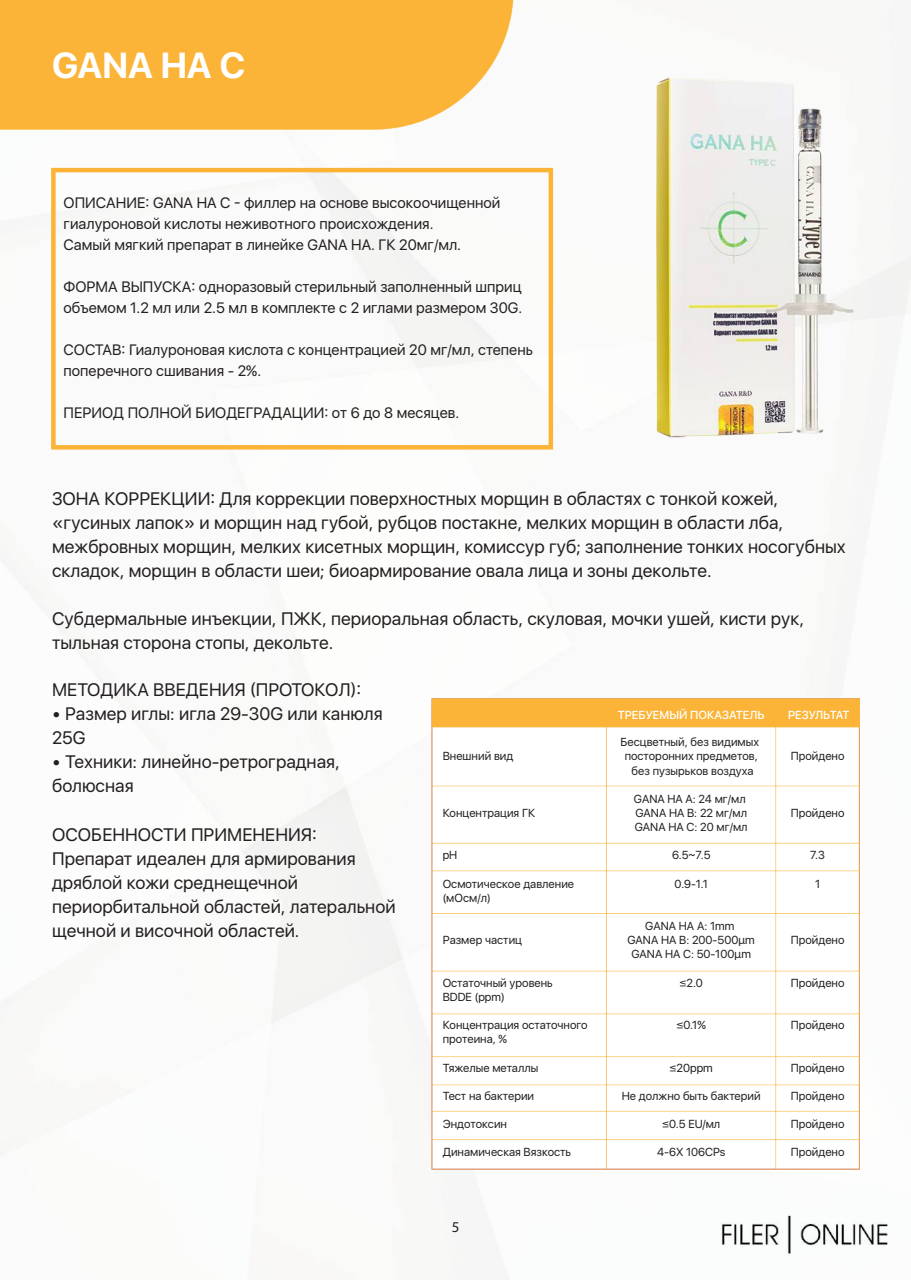
<style>
.page{position:relative;width:911px;height:1281px;background:#fff}
.page>*{position:absolute;margin:0;border:0;box-sizing:border-box;transform-origin:0 0}
.t1{font:700 36px "SFUI Display";color:#fff}
.t2{font:18px/24px "SFUI Display";color:#231f20}
.t3{font:15px/21px "SFUI Display";color:#231f20}
.t4{font:15px "Myriad Pro";color:#231f20}
.t5{font:11.55px/14.1px "SFUI Display";color:#231f20}
.t6{font:500 11.55px "SFUI Display";color:#fff}
.t7{font:500 11.55px "SFUI Display";letter-spacing:-.025em;color:#fff}
</style>
<div class="page">
<img style="left:431px;top:698px;width:429px;height:471px">
<img style="left:0;top:0;width:513px;height:130px">
<svg style="left:51px;top:168px;width:502px;height:281px"></svg>
<img style="left:657px;top:77px;width:196px;height:360px">
<img style="left:714px;top:1209px;width:176px;height:49px">
<h1 class="t1" style="left:52px;top:40px;width:195px">GANA HA С</h1>
<p class="t3" style="left:64px;top:193px;width:438px">ОПИСАНИЕ: GANA HA C - филлер на основе высокоочищенной гиалуроновой кислоты неживотного происхождения.<br>Самый мягкий препарат в линейке GANA HA. ГК 20мг/мл.</p>
<p class="t3" style="left:64px;top:277px;width:460px">ФОРМА ВЫПУСКА: одноразовый стерильный заполненный шприц объемом 1.2 мл или 2.5 мл в комплекте с 2 иглами размером 30G.</p>
<p class="t3" style="left:64px;top:340px;width:471px">СОСТАВ: Гиалуроновая кислота с концентрацией 20 мг/мл, степень поперечного сшивания - 2%.</p>
<p class="t3" style="left:64px;top:403px;width:397px">ПЕРИОД ПОЛНОЙ БИОДЕГРАДАЦИИ: от 6 до 8 месяцев.</p>
<p class="t2" style="left:52px;top:487px;width:795px">ЗОНА КОРРЕКЦИИ: Для коррекции поверхностных морщин в областях с тонкой кожей, «гусиных лапок» и морщин над губой, рубцов постакне, мелких морщин в области лба, межбровных морщин, мелких кисетных морщин, комиссур губ; заполнение тонких носогубных складок, морщин в области шеи; биоармирование овала лица и зоны декольте.</p>
<p class="t2" style="left:52px;top:607px;width:753px">Субдермальные инъекции, ПЖК, периоральная область, скуловая, мочки ушей, кисти рук, тыльная сторона стопы, декольте.</p>
<p class="t2" style="left:52px;top:678px;width:311px">МЕТОДИКА ВВЕДЕНИЯ (ПРОТОКОЛ):</p>
<p class="t2" style="left:52px;top:702px;width:332px">• Размер иглы: игла 29-30G или канюля<br>25G</p>
<p class="t2" style="left:52px;top:750px;width:289px">• Техники: линейно-ретроградная, болюсная</p>
<p class="t2" style="left:52px;top:823px;width:345px">ОСОБЕННОСТИ ПРИМЕНЕНИЯ:<br>Препарат идеален для армирования дряблой кожи среднещечной периорбитальной областей, латеральной щечной и височной областей.</p>
<p class="t5" style="left:443px;top:749px;width:72px">Внешний вид</p>
<p class="t5" style="left:443px;top:806px;width:94px">Концентрация ГК</p>
<p class="t5" style="left:443px;top:848px;width:16px">pH</p>
<p class="t5" style="left:443px;top:877px;width:133px">Осмотическое давление (мОсм/л)</p>
<p class="t5" style="left:443px;top:933px;width:81px">Размер частиц</p>
<p class="t5" style="left:443px;top:976px;width:112px">Остаточный уровень<br>BDDE (ppm)</p>
<p class="t5" style="left:443px;top:1018px;width:147px">Концентрация остаточного протеина, %</p>
<p class="t5" style="left:443px;top:1060px;width:97px">Тяжелые металлы</p>
<p class="t5" style="left:443px;top:1089px;width:93px">Тест на бактерии</p>
<p class="t5" style="left:443px;top:1117px;width:66px">Эндотоксин</p>
<p class="t5" style="left:443px;top:1145px;width:130px">Динамическая Вязкость</p>
<p class="t4" style="left:452px;top:1217px;width:9px">5</p>
<p class="t6" style="left:618px;top:707px;width:148px">ТРЕБУЕМЫЙ ПОКАЗАТЕЛЬ</p>
<p class="t7" style="left:788px;top:707px;width:63px">РЕЗУЛЬТАТ</p>
<p class="t5" style="left:620px;top:735px;width:140px;text-align:center">Бесцветный, без видимых посторонних предметов, без пузырьков воздуха</p>
<p class="t5" style="left:634px;top:792px;width:115px">GANA HA A: 24 мг/мл<br>GANA HA B: 22 мг/мл<br>GANA HA C: 20 мг/мл</p>
<p class="t5" style="left:672px;top:848px;width:40px">6.5~7.5</p>
<p class="t5" style="left:674px;top:877px;width:35px">0.9-1.1</p>
<p class="t5" style="left:627px;top:919px;width:129px;text-align:center">GANA HA A: 1mm<br>GANA HA B: 200-500μm<br>GANA HA C: 50-100μm</p>
<p class="t5" style="left:679px;top:976px;width:25px">≤2.0</p>
<p class="t5" style="left:676px;top:1018px;width:31px">≤0.1%</p>
<p class="t5" style="left:669px;top:1060px;width:45px">≤20ppm</p>
<p class="t5" style="left:622px;top:1089px;width:140px">Не должно быть бактерий</p>
<p class="t5" style="left:662px;top:1117px;width:60px">≤0.5 EU/мл</p>
<p class="t5" style="left:657px;top:1145px;width:70px">4-6X 106CPs</p>
<p class="t5" style="left:790px;top:749px;width:55px">Пройдено</p>
<p class="t5" style="left:790px;top:806px;width:55px">Пройдено</p>
<p class="t5" style="left:810px;top:848px;width:16px">7.3</p>
<p class="t5" style="left:815px;top:877px;width:7px">1</p>
<p class="t5" style="left:790px;top:933px;width:55px">Пройдено</p>
<p class="t5" style="left:790px;top:976px;width:55px">Пройдено</p>
<p class="t5" style="left:790px;top:1018px;width:55px">Пройдено</p>
<p class="t5" style="left:790px;top:1060px;width:55px">Пройдено</p>
<p class="t5" style="left:790px;top:1089px;width:55px">Пройдено</p>
<p class="t5" style="left:790px;top:1117px;width:55px">Пройдено</p>
<p class="t5" style="left:790px;top:1145px;width:55px">Пройдено</p>
</div>
